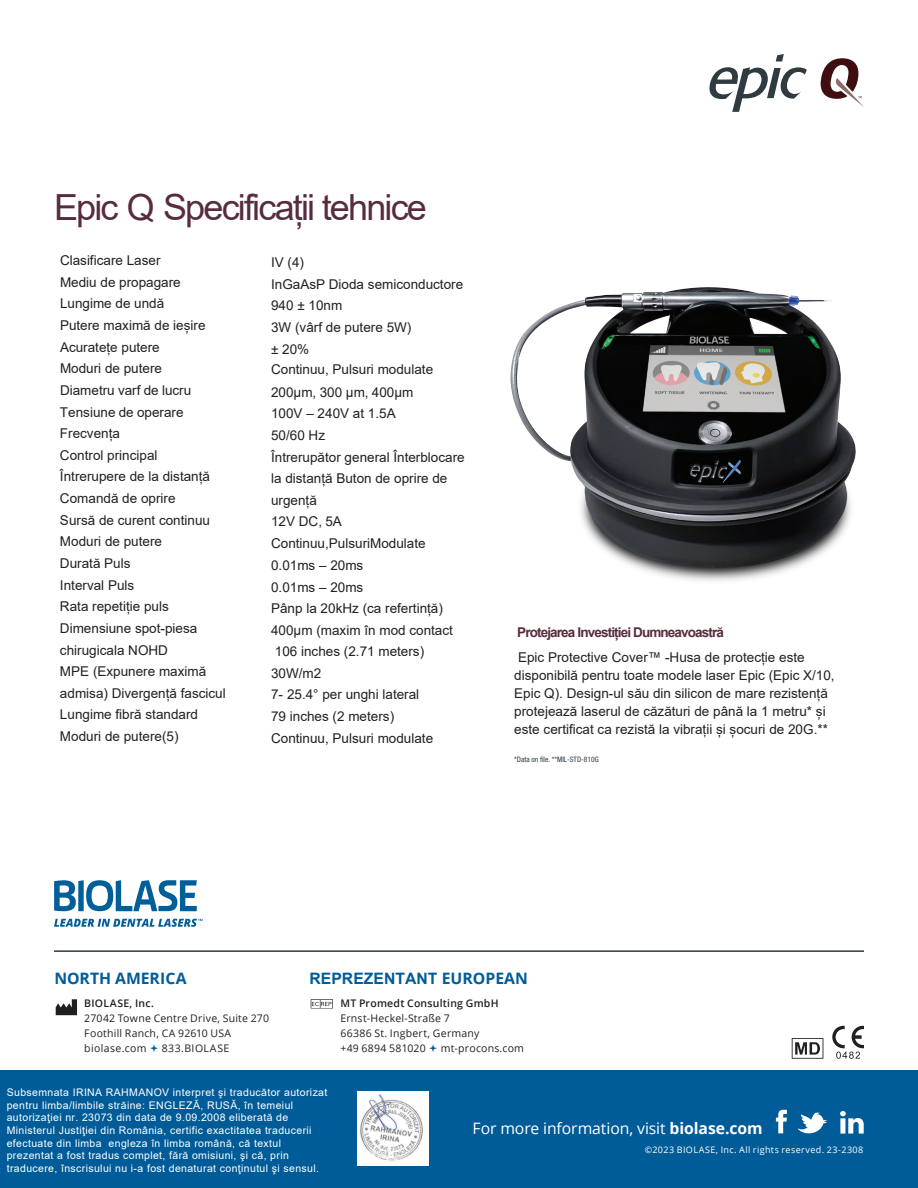
<style>
.page{position:relative;width:918px;height:1188px;background:#fff}
.page>*{position:absolute;margin:0;border:0;box-sizing:border-box;transform-origin:0 0}
.t1{font:36px "Arial";letter-spacing:-.05em;color:#582c40}
.t2{font:15.75px "Open Sans";letter-spacing:-.005em;color:#fff}
.t3{font:700 15.75px "Arial";color:#005c98}
.t4{font:700 15.75px "Open Sans";color:#005c98}
.t5{font:13.5px/21.6px "Arial";color:#231f20}
.t6{font:700 13.5px "Arial";letter-spacing:-.065em;color:#582c40}
.t7{font:10.5px/12.6px "Arial";letter-spacing:.035em;color:#fff}
.t8{font:10.5px/15px "Open Sans";letter-spacing:.02em;color:#231f20}
.t9{font:600 10.5px "Open Sans";letter-spacing:.02em;color:#231f20}
.t10{font:10.5px "Open Sans";letter-spacing:.04em;color:#231f20}
.t11{font:9px "Open Sans";letter-spacing:.045em;color:#fff}
.t12{font:condensed 7.5px "Helvetica Neue LT Std";color:#2f3b41}
.s1{font-family:"Open Sans"}
.s2{font-weight:700}
</style>
<div class="page">
<div style="left:0;top:1071px;width:918px;height:117px;background:#005c98"></div>
<svg style="left:709px;top:54px;width:98px;height:58px"></svg>
<svg style="left:821px;top:58px;width:43px;height:49px"></svg>
<svg style="left:54px;top:880px;width:143px;height:31px"></svg>
<svg style="left:54px;top:919px;width:148px;height:8px"></svg>
<svg style="left:776px;top:1110px;width:11px;height:23px"></svg>
<svg style="left:798px;top:1112px;width:29px;height:22px"></svg>
<svg style="left:840px;top:1111px;width:24px;height:23px"></svg>
<svg style="left:56px;top:999px;width:21px;height:16px"></svg>
<svg style="left:311px;top:999px;width:22px;height:9px"></svg>
<svg style="left:832px;top:1026px;width:32px;height:33px"></svg>
<svg style="left:792px;top:1038px;width:31px;height:21px"></svg>
<hr style="left:54px;top:950px;width:810px;height:2px;background:#2f3b41">
<img style="left:510px;top:287px;width:346px;height:294px">
<img style="left:358px;top:1091px;width:70px;height:74px">
<h1 class="t1" style="left:54px;top:182px;width:374px">Epic Q Specificații tehnice</h1>
<p class="t5" style="left:60px;top:249px;width:167px">Clasificare Laser<br>Mediu de propagare<br>Lungime de undă<br>Putere maximă de ieșire<br>Acuratețe putere<br>Moduri de putere<br>Diametru varf de lucru<br>Tensiune de operare<br>Frecvența<br>Control principal<br>Întrerupere de la distanță<br>Comandă de oprire<br>Sursă de curent continuu<br>Moduri de putere<br>Durată Puls<br>Interval Puls<br>Rata repetiție puls<br>Dimensiune spot-piesa chirugicala NOHD<br>MPE (Expunere maximă admisa) Divergență fascicul<br>Lungime fibră standard<br>Moduri de putere(5)</p>
<p class="t5" style="left:271px;top:251px;width:194px">IV (4)<br>InGaAsP Dioda semiconductore<br>940 ± 10nm<br>3W (vârf de putere 5W)<br>± 20%<br>Continuu, Pulsuri modulate</p>
<p class="t5" style="left:271px;top:381px;width:195px">200µm, 300 µm, 400µm<br>100V – 240V at 1.5A<br>50/60 Hz<br>Întrerupător general Înterblocare la distanță Buton de oprire de urgență<br>12V DC, 5A</p>
<p class="t5" style="left:271px;top:533px;width:183px">Continuu,PulsuriModulate<br>0.01ms – 20ms<br>0.01ms – 20ms<br>Pânp la 20kHz (ca refertință)<br>400μm (maxim în mod contact<br>106 inches (2.71 meters)<br>30W/m2<br>7- 25.4° per unghi lateral</p>
<p class="t5" style="left:271px;top:706px;width:164px">79 inches (2 meters)<br>Continuu, Pulsuri modulate</p>
<p class="t6" style="left:517px;top:623px;width:208px">Protejarea Investiției Dumneavoastră</p>
<p class="t5" style="left:514px;top:648px;width:322px;line-height:18px">Epic Protective Cover™ -Husa de protecție este disponibilă pentru toate modele laser Epic (Epic X/10, Epic Q). Design-ul său din silicon de mare rezistență protejează laserul de căzături de până la 1 metru* și este certificat ca rezistă la vibrații și șocuri de 20G.**</p>
<p class="t12" style="left:514px;top:755px;width:86px">*Data on file. **MIL-STD-810G</p>
<p class="t4" style="left:54px;top:967px;width:134px">NORTH AMERICA</p>
<p class="t3" style="left:310px;top:968px;width:220px">REPREZENTANT <span class="s1">EUROPEAN</span></p>
<p class="t9" style="left:84px;top:996px;width:71px">BIOLASE, Inc.</p>
<p class="t8" style="left:84px;top:1011px;width:186px">27042 Towne Centre Drive, Suite 270<br>Foothill Ranch, CA 92610 USA biolase.com</p>
<p class="t10" style="left:162px;top:1041px;width:69px">833.BIOLASE</p>
<p class="t7" style="left:7px;top:1086px;width:322px">Subsemnata IRINA RAHMANOV interpret şi traducător autorizat pentru limba/limbile străine: ENGLEZĂ, RUSĂ, în temeiul autorizaţiei nr. 23073 din data de 9.09.2008 eliberată de Ministerul Justiţiei din România, certific exactitatea traducerii efectuate din limba engleza în limba română, că textul prezentat a fost tradus complet, fără omisiuni, şi că, prin traducere, înscrisului nu i-a fost denaturat conţinutul şi sensul.</p>
<p class="t9" style="left:340px;top:996px;width:160px">MT Promedt Consulting GmbH</p>
<p class="t8" style="left:340px;top:1011px;width:141px">Ernst-Heckel-Straße 7<br>66386 St. Ingbert, Germany +49 6894 581020</p>
<p class="t8" style="left:441px;top:1041px;width:85px">mt-procons.com</p>
<p class="t2" style="left:472px;top:1117px;width:292px">For more information, visit <span class="s2">biolase.com</span></p>
<p class="t11" style="left:645px;top:1144px;width:220px">©2023 BIOLASE, Inc. All rights reserved. 23-2308</p>
</div>
